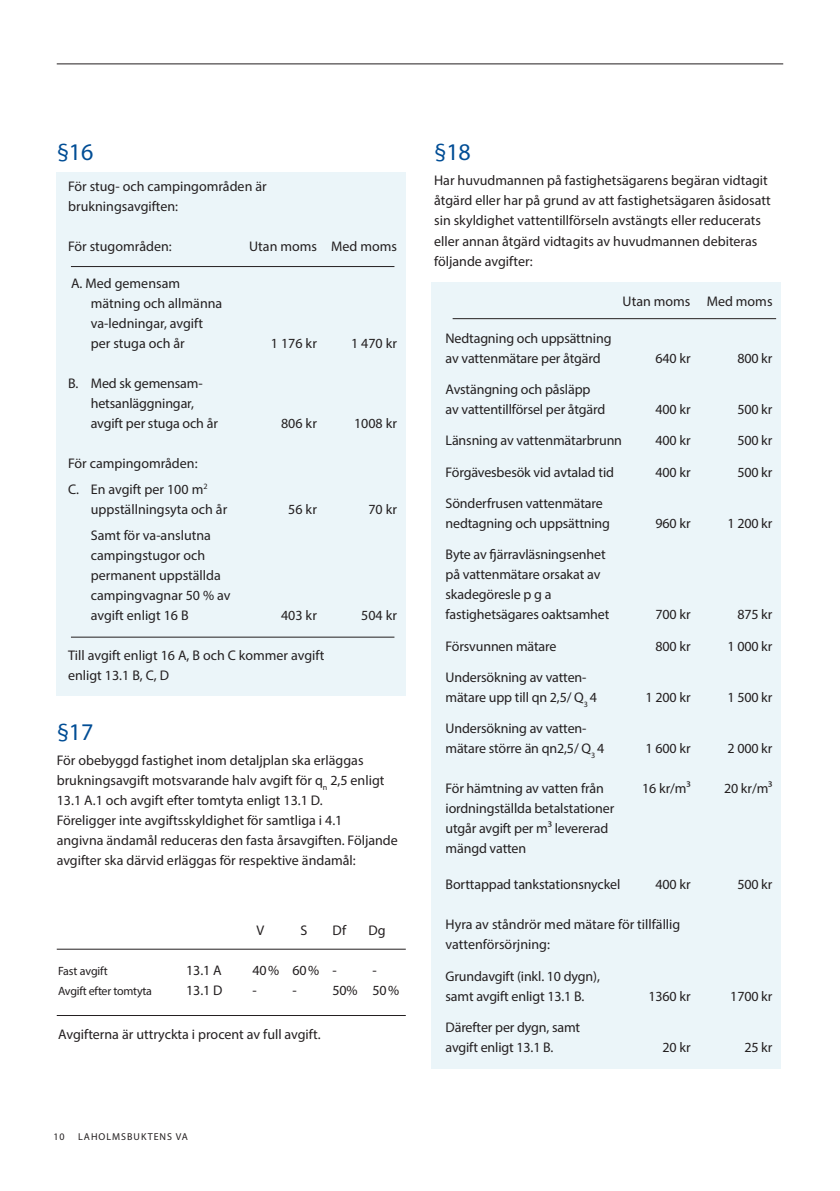
<style>
.page{position:relative;width:840px;height:1191px;background:#fff}
.page>*{position:absolute;margin:0;border:0;box-sizing:border-box;transform-origin:0 0}
.t1{font:24px "Myriad Pro";color:#014d95}
.t2{font:14px/20px "Myriad Pro";letter-spacing:-.005em;color:#231f20}
.t3{font:12px "Myriad Pro";letter-spacing:-.02em;color:#231f20}
.t4{font:10px "Myriad Pro";letter-spacing:.1em;color:#231f20}
</style>
<div class="page">
<hr style="left:57px;top:63px;width:725px;height:1px;background:#231f20">
<div style="left:431px;top:283px;width:349px;height:786px;background:#ebf5f9"></div>
<div style="left:57px;top:172px;width:348px;height:523px;background:#ebf5f9"></div>
<hr style="left:71px;top:266px;width:323px;height:1px;background:#231f20">
<hr style="left:71px;top:637px;width:323px;height:1px;background:#231f20">
<hr style="left:452px;top:318px;width:323px;height:1px;background:#231f20">
<hr style="left:57px;top:948px;width:348px;height:1px;background:#231f20">
<hr style="left:57px;top:1015px;width:348px;height:1px;background:#231f20">
<h1 class="t1" style="left:57px;top:137px;width:38px">§16</h1>
<p class="t2" style="left:68px;top:176px;width:200px">För stug- och campingområden är brukningsavgiften:</p>
<p class="t2" style="left:68px;top:236px;width:105px">För stugområden:</p>
<p class="t2" style="left:249px;top:236px;width:149px">Utan moms Med moms</p>
<p class="t2" style="left:91px;top:273px;width:133px;text-indent:-20px">A. Med gemensam mätning och allmänna va-ledningar, avgift per stuga och år</p>
<p class="t2" style="left:271px;top:333px;width:48px">1 176 kr</p>
<p class="t2" style="left:351px;top:333px;width:48px">1 470 kr</p>
<p class="t2" style="left:91px;top:373px;width:128px;text-indent:-23px">B. Med sk gemensam&shy;hetsanläggningar, avgift per stuga och år</p>
<p class="t2" style="left:281px;top:413px;width:37px">806 kr</p>
<p class="t2" style="left:354px;top:413px;width:45px">1008 kr</p>
<p class="t2" style="left:68px;top:450px;width:141px;line-height:25.6px">För campingområden:<br>C. En avgift per 100 m<sup>2</sup></p>
<p class="t2" style="left:91px;top:499px;width:138px">uppställningsyta och år</p>
<p class="t2" style="left:288px;top:499px;width:30px">56 kr</p>
<p class="t2" style="left:368px;top:499px;width:30px">70 kr</p>
<p class="t2" style="left:91px;top:525px;width:141px">Samt för va-anslutna campingstugor och permanent uppställda campingvagnar 50 % av avgift enligt 16 B</p>
<p class="t2" style="left:281px;top:605px;width:37px">403 kr</p>
<p class="t2" style="left:361px;top:605px;width:37px">504 kr</p>
<p class="t2" style="left:68px;top:645px;width:257px">Till avgift enligt 16 A, B och C kommer avgift enligt 13.1 B, C, D</p>
<h1 class="t1" style="left:57px;top:717px;width:38px">§17</h1>
<p class="t2" style="left:57px;top:750px;width:342px">För obebyggd fastighet inom detaljplan ska erläggas brukningsavgift motsvarande halv avgift för q<sub>n</sub> 2,5 enligt 13.1 A.1 och avgift efter tomtyta enligt 13.1 D.<br>Föreligger inte avgiftsskyldighet för samtliga i 4.1<br>angivna ändamål reduceras den fasta årsavgiften. Följande avgifter ska därvid erläggas för respektive ändamål:</p>
<p class="t2" style="left:256px;top:919px;width:9px">V</p>
<p class="t2" style="left:300px;top:919px;width:8px">S</p>
<p class="t2" style="left:332px;top:919px;width:15px">Df</p>
<p class="t2" style="left:368px;top:919px;width:19px">Dg</p>
<p class="t3" style="left:58px;top:963px;width:51px">Fast avgift</p>
<p class="t2" style="left:186px;top:959px;width:37px">13.1 A</p>
<p class="t2" style="left:252px;top:959px;width:86px">40% 60% -</p>
<p class="t2" style="left:372px;top:959px;width:6px">-</p>
<p class="t3" style="left:58px;top:983px;width:95px">Avgift efter tomtyta</p>
<p class="t2" style="left:186px;top:979px;width:38px">13.1 D</p>
<p class="t2" style="left:252px;top:979px;width:6px">-</p>
<p class="t2" style="left:292px;top:979px;width:6px">-</p>
<p class="t2" style="left:332px;top:979px;width:68px">50% 50%</p>
<p class="t2" style="left:58px;top:1024px;width:264px">Avgifterna är uttryckta i procent av full avgift.</p>
<p class="t4" style="left:53px;top:1130px;width:13px">10</p>
<p class="t4" style="left:78px;top:1130px;width:111px">LAHOLMSBUKTENS VA</p>
<h1 class="t1" style="left:434px;top:137px;width:38px">§18</h1>
<p class="t2" style="left:434px;top:170px;width:338px">Har huvudmannen på fastighetsägarens begäran vidtagit åtgärd eller har på grund av att fastighetsägaren åsidosatt sin skyldighet vattentillförseln avstängts eller reducerats eller annan åtgärd vidtagits av huvudmannen debiteras följande avgifter:</p>
<p class="t2" style="left:622px;top:291px;width:151px">Utan moms Med moms</p>
<p class="t2" style="left:445px;top:328px;width:167px">Nedtagning och uppsättning av vattenmätare per åtgärd</p>
<p class="t2" style="left:655px;top:348px;width:37px">640 kr</p>
<p class="t2" style="left:737px;top:348px;width:37px">800 kr</p>
<p class="t2" style="left:445px;top:379px;width:161px">Avstängning och påsläpp av vattentillförsel per åtgärd</p>
<p class="t2" style="left:655px;top:399px;width:37px">400 kr</p>
<p class="t2" style="left:737px;top:399px;width:37px">500 kr</p>
<p class="t2" style="left:445px;top:430px;width:178px">Länsning av vattenmätarbrunn</p>
<p class="t2" style="left:655px;top:430px;width:37px">400 kr</p>
<p class="t2" style="left:737px;top:430px;width:37px">500 kr</p>
<p class="t2" style="left:445px;top:462px;width:170px">Förgävesbesök vid avtalad tid</p>
<p class="t2" style="left:655px;top:462px;width:37px">400 kr</p>
<p class="t2" style="left:737px;top:462px;width:37px">500 kr</p>
<p class="t2" style="left:445px;top:493px;width:166px">Sönderfrusen vattenmätare nedtagning och uppsättning</p>
<p class="t2" style="left:655px;top:513px;width:37px">960 kr</p>
<p class="t2" style="left:727px;top:513px;width:47px">1 200 kr</p>
<p class="t2" style="left:445px;top:544px;width:165px">Byte av fjärravläsningsenhet på vattenmätare orsakat av skadegöresle p g a fastighetsägares oaktsamhet</p>
<p class="t2" style="left:655px;top:604px;width:37px">700 kr</p>
<p class="t2" style="left:737px;top:604px;width:37px">875 kr</p>
<p class="t2" style="left:445px;top:636px;width:112px">Försvunnen mätare</p>
<p class="t2" style="left:655px;top:636px;width:37px">800 kr</p>
<p class="t2" style="left:727px;top:636px;width:47px">1 000 kr</p>
<p class="t2" style="left:445px;top:667px;width:153px">Undersökning av vatten&shy;mätare upp till qn 2,5/ Q<sub>3</sub> 4</p>
<p class="t2" style="left:645px;top:687px;width:47px">1 200 kr</p>
<p class="t2" style="left:727px;top:687px;width:47px">1 500 kr</p>
<p class="t2" style="left:445px;top:718px;width:160px">Undersökning av vatten&shy;mätare större än qn2,5/ Q<sub>3</sub> 4</p>
<p class="t2" style="left:645px;top:738px;width:47px">1 600 kr</p>
<p class="t2" style="left:727px;top:738px;width:47px">2 000 kr</p>
<p class="t2" style="left:445px;top:778px;width:160px">För hämtning av vatten från</p>
<p class="t2" style="left:641px;top:778px;width:50px">16 kr/m³</p>
<p class="t2" style="left:723px;top:778px;width:50px">20 kr/m³</p>
<p class="t2" style="left:445px;top:798px;width:170px">iordningställda betalstationer utgår avgift per m³ levererad mängd vatten</p>
<p class="t2" style="left:445px;top:874px;width:176px">Borttappad tankstationsnyckel</p>
<p class="t2" style="left:655px;top:874px;width:37px">400 kr</p>
<p class="t2" style="left:737px;top:874px;width:37px">500 kr</p>
<p class="t2" style="left:445px;top:914px;width:236px">Hyra av ståndrör med mätare för tillfällig vattenförsörjning:</p>
<p class="t2" style="left:445px;top:966px;width:156px">Grundavgift (inkl. 10 dygn), samt avgift enligt 13.1 B.</p>
<p class="t2" style="left:648px;top:986px;width:44px">1360 kr</p>
<p class="t2" style="left:729px;top:986px;width:44px">1700 kr</p>
<p class="t2" style="left:445px;top:1017px;width:136px">Därefter per dygn, samt avgift enligt 13.1 B.</p>
<p class="t2" style="left:662px;top:1037px;width:30px">20 kr</p>
<p class="t2" style="left:744px;top:1037px;width:30px">25 kr</p>
</div>
